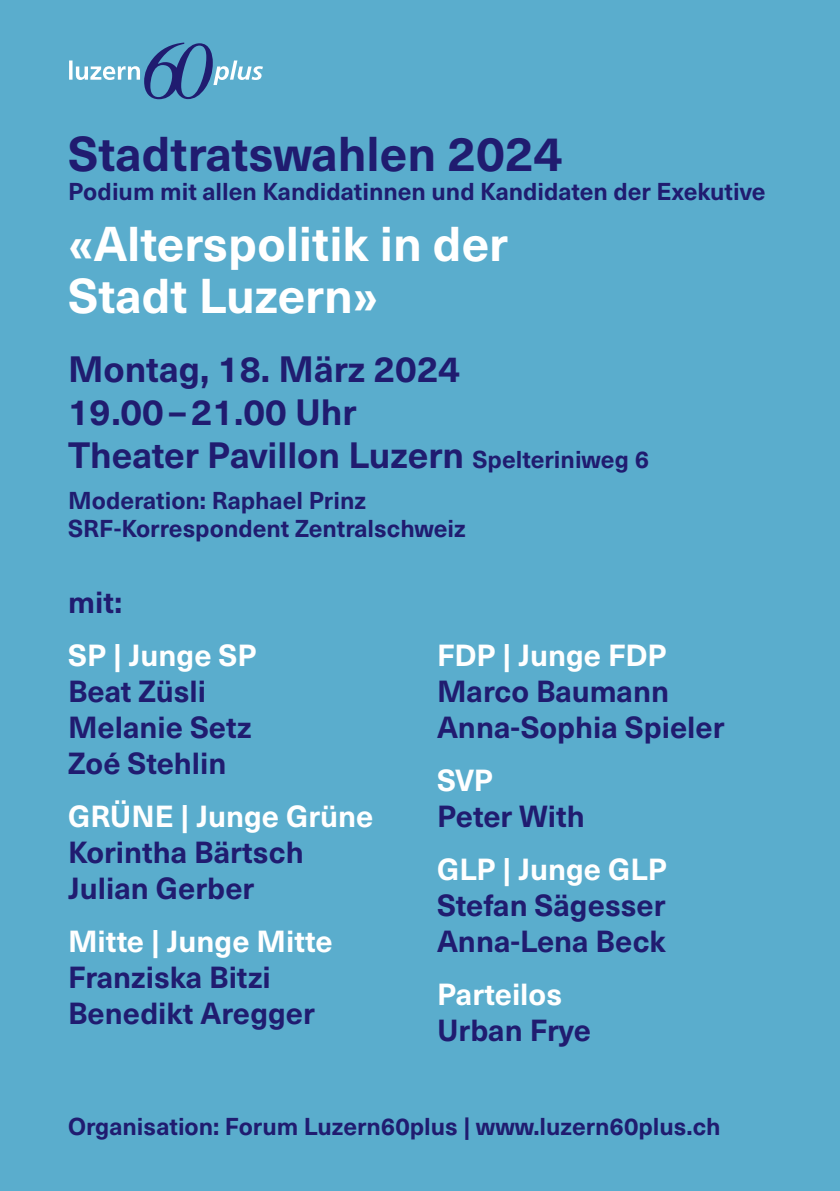
<style>
.page{position:relative;width:840px;height:1191px;background:#fff}
.page>*{position:absolute;margin:0;border:0;box-sizing:border-box;transform-origin:0 0}
.t1{font:700 48px/52px "Neue Haas Unica Pro";color:#fff}
.t2{font:700 48px "Neue Haas Unica Pro";color:#201c70}
.t3{font:700 36px/43.2px "Neue Haas Unica Pro";color:#201c70}
.mit{font:700 30px "Neue Haas Unica Pro";color:#201c70}
.Partei{font:700 30px "Neue Haas Unica Pro";color:#fff}
.mit-2{font:700 24px "Neue Haas Unica Pro";color:#201c70}
.s1{font-size:24px}
</style>
<div class="page">
<div style="left:0;top:0;width:839px;height:1191px;background:#5aadcd"></div>
<svg style="left:69px;top:43px;width:194px;height:56px"></svg>
<p class="t2" style="left:68px;top:125px;width:495px">Stadtratswahlen 2024</p>
<p class="mit-2" style="left:68px;top:177px;width:698px">Podium mit allen Kandidatinnen und Kandidaten der Exekutive</p>
<p class="t1" style="left:68px;top:218px;width:441px">«Alterspolitik in der<br>Stadt Luzern»</p>
<p class="t3" style="left:68px;top:348px;width:393px">Montag, 18. März 2024<br>19.00–21.00 Uhr</p>
<p class="t3" style="left:68px;top:434px;width:582px">Theater Pavillon Luzern <span class="s1">Spelteriniweg 6</span></p>
<p class="mit-2" style="left:68px;top:485px;width:299px">Moderation: Raphael Prinz</p>
<p class="mit-2" style="left:68px;top:514px;width:399px">SRF-Korrespondent Zentralschweiz</p>
<p class="mit" style="left:68px;top:584px;width:55px">mit:</p>
<p class="Partei" style="left:68px;top:637px;width:190px">SP | Junge SP</p>
<p class="mit" style="left:68px;top:673px;width:139px">Beat Züsli</p>
<p class="mit" style="left:68px;top:709px;width:185px">Melanie Setz</p>
<p class="mit" style="left:68px;top:745px;width:160px">Zoé Stehlin</p>
<p class="Partei" style="left:68px;top:798px;width:306px">GRÜNE | Junge Grüne</p>
<p class="mit" style="left:68px;top:834px;width:237px">Korintha Bärtsch</p>
<p class="mit" style="left:68px;top:870px;width:188px">Julian Gerber</p>
<p class="Partei" style="left:68px;top:923px;width:266px">Mitte | Junge Mitte</p>
<p class="mit" style="left:68px;top:959px;width:204px">Franziska Bitzi</p>
<p class="mit" style="left:68px;top:995px;width:248px">Benedikt Aregger</p>
<p class="Partei" style="left:437px;top:637px;width:231px">FDP | Junge FDP</p>
<p class="mit" style="left:437px;top:673px;width:233px">Marco Baumann</p>
<p class="mit" style="left:437px;top:709px;width:289px">Anna-Sophia Spieler</p>
<p class="Partei" style="left:437px;top:762px;width:57px">SVP</p>
<p class="mit" style="left:437px;top:798px;width:149px">Peter With</p>
<p class="Partei" style="left:437px;top:851px;width:231px">GLP | Junge GLP</p>
<p class="mit" style="left:437px;top:887px;width:230px">Stefan Sägesser</p>
<p class="mit" style="left:437px;top:923px;width:230px">Anna-Lena Beck</p>
<p class="Partei" style="left:437px;top:976px;width:127px">Parteilos</p>
<p class="mit" style="left:437px;top:1012px;width:155px">Urban Frye</p>
<p class="mit-2" style="left:68px;top:1111px;width:653px">Organisation: Forum Luzern60plus | www.luzern60plus.ch</p>
</div>
